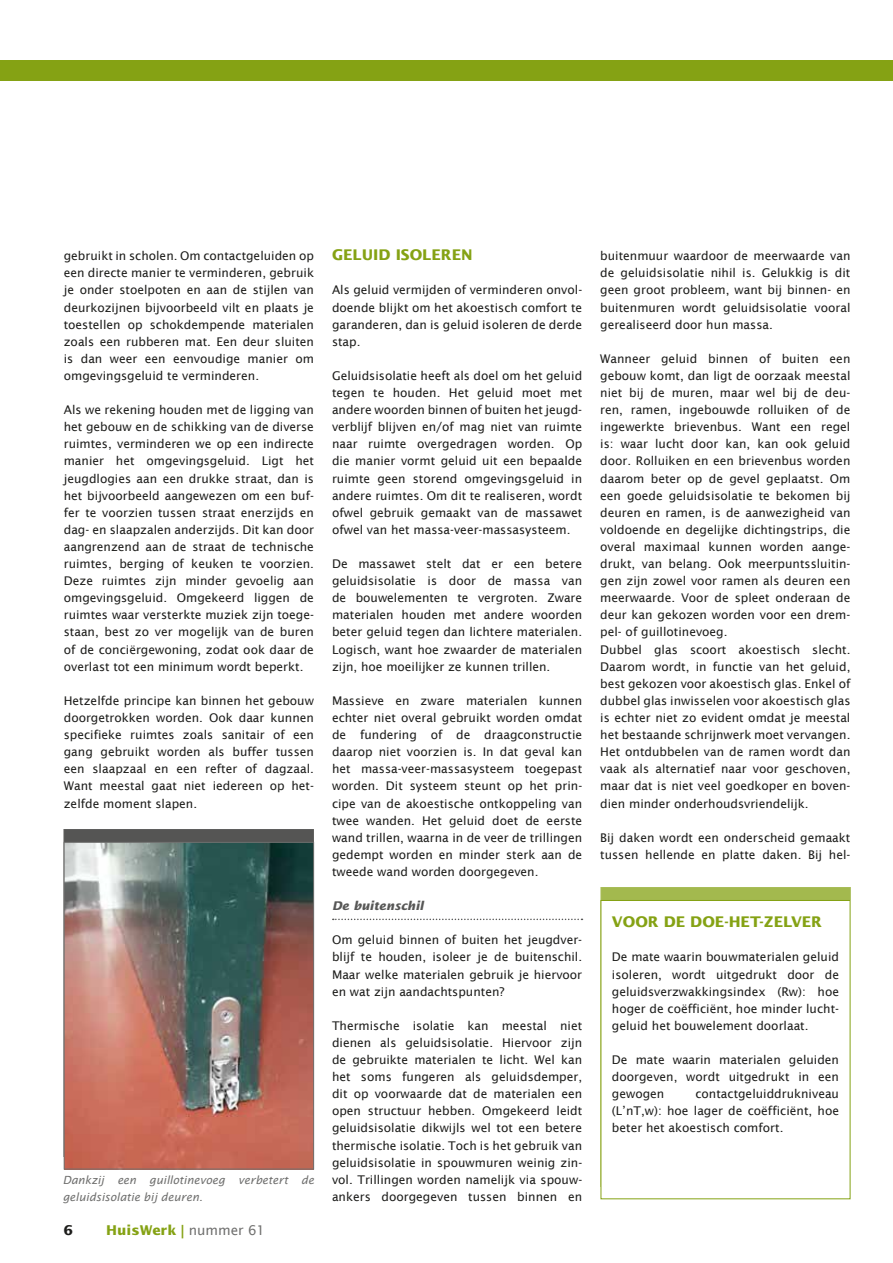
<style>
.page{position:relative;width:893px;height:1263px;background:#fff}
.page>*{position:absolute;margin:0;border:0;box-sizing:border-box;transform-origin:0 0}
.t1{font:700 14.7px "Lucida Sans Std";color:#85a214}
.t2{font:700 13.5px "Lucida Sans Std";color:#85a214}
.t3{font:700 13.5px "Lucida Sans Std";color:#1d1d1b}
.t4{font:12px/17.1px "Lucida Sans";color:#1d1d1b;text-align:justify}
.t5{font:italic 700 12px "Lucida Sans Std";color:#575756}
.t6{font:italic 11.25px/17.1px "Lucida Sans";color:#70706f}
.s1{font-family:"Lucida Sans";font-weight:400;color:#70706f}
</style>
<div class="page">
<div style="left:0;top:60px;width:893px;height:21px;background:#85a214"></div>
<svg style="left:333px;top:919px;width:249px;height:1px"></svg>
<div style="left:64px;top:829px;width:250px;height:328px;background:#555554"></div>
<img style="left:66px;top:844px;width:246px;height:323px">
<div style="left:64px;top:842px;width:250px;height:327px;border:1px solid #70706f"></div>
<div style="left:600px;top:887px;width:251px;height:299px;background:#a3b94e"></div>
<div style="left:601px;top:900px;width:249px;height:299px;background:#fff"></div>
<p class="t4" style="left:64px;top:247px;width:252px">gebruikt in scholen. Om contactgeluiden op een directe manier te verminderen, gebruik je onder stoelpoten en aan de stijlen van deurkozijnen bijvoorbeeld vilt en plaats je toestellen op schokdempende materialen zoals een rubberen mat. Een deur sluiten is dan weer een eenvoudige manier om omgevingsgeluid te verminderen.</p>
<p class="t4" style="left:64px;top:401px;width:252px">Als we rekening houden met de ligging van het gebouw en de schikking van de diverse ruimtes, verminderen we op een indirecte manier het omgevingsgeluid. Ligt het jeugdlogies aan een drukke straat, dan is het bijvoorbeeld aangewezen om een buf&shy;fer te voorzien tussen straat enerzijds en dag- en slaapzalen anderzijds. Dit kan door aangrenzend aan de straat de technische ruimtes, berging of keuken te voorzien.<br>Deze ruimtes zijn minder gevoelig aan omgevingsgeluid. Omgekeerd liggen de ruimtes waar versterkte muziek zijn toege&shy;staan, best zo ver mogelijk van de buren of de conciërgewoning, zodat ook daar de overlast tot een minimum wordt beperkt.</p>
<p class="t4" style="left:64px;top:692px;width:252px">Hetzelfde principe kan binnen het gebouw doorgetrokken worden. Ook daar kunnen specifieke ruimtes zoals sanitair of een gang gebruikt worden als buffer tussen een slaapzaal en een refter of dagzaal.<br>Want meestal gaat niet iedereen op het&shy;zelfde moment slapen.</p>
<p class="t6" style="left:63px;top:1171px;width:253px">Dankzij een guillotinevoeg verbetert de geluidsisolatie bij deuren.</p>
<p class="t3" style="left:64px;top:1222px;width:11px">6</p>
<p class="t2" style="left:106px;top:1222px;width:160px">HuisWerk | <span class="s1">nummer 61</span></p>
<p class="t1" style="left:332px;top:247px;width:142px">GELUID ISOLEREN</p>
<p class="t4" style="left:332px;top:282px;width:252px">Als geluid vermijden of verminderen onvol&shy;doende blijkt om het akoestisch comfort te garanderen, dan is geluid isoleren de derde stap.</p>
<p class="t4" style="left:332px;top:367px;width:252px">Geluidsisolatie heeft als doel om het geluid tegen te houden. Het geluid moet met andere woorden binnen of buiten het jeugd&shy;verblijf blijven en/of mag niet van ruimte naar ruimte overgedragen worden. Op die manier vormt geluid uit een bepaalde ruimte geen storend omgevingsgeluid in andere ruimtes. Om dit te realiseren, wordt ofwel gebruik gemaakt van de massawet ofwel van het massa-veer-massasysteem.</p>
<p class="t4" style="left:332px;top:555px;width:252px">De massawet stelt dat er een betere geluidsisolatie is door de massa van de bouwelementen te vergroten. Zware materialen houden met andere woorden beter geluid tegen dan lichtere materialen.<br>Logisch, want hoe zwaarder de materialen zijn, hoe moeilijker ze kunnen trillen.</p>
<p class="t4" style="left:332px;top:692px;width:252px">Massieve en zware materialen kunnen echter niet overal gebruikt worden omdat de fundering of de draagconstructie daarop niet voorzien is. In dat geval kan het massa-veer-massasysteem toegepast worden. Dit systeem steunt op het prin&shy;cipe van de akoestische ontkoppeling van twee wanden. Het geluid doet de eerste wand trillen, waarna in de veer de trillingen gedempt worden en minder sterk aan de tweede wand worden doorgegeven.</p>
<p class="t5" style="left:332px;top:899px;width:93px">De buitenschil</p>
<p class="t4" style="left:332px;top:931px;width:252px">Om geluid binnen of buiten het jeugdver&shy;blijf te houden, isoleer je de buitenschil.<br>Maar welke materialen gebruik je hiervoor en wat zijn aandachtspunten?</p>
<p class="t4" style="left:332px;top:1017px;width:252px">Thermische isolatie kan meestal niet dienen als geluidsisolatie. Hiervoor zijn de gebruikte materialen te licht. Wel kan het soms fungeren als geluidsdemper, dit op voorwaarde dat de materialen een open structuur hebben. Omgekeerd leidt geluidsisolatie dikwijls wel tot een betere thermische isolatie. Toch is het gebruik van geluidsisolatie in spouwmuren weinig zin&shy;vol. Trillingen worden namelijk via spouw&shy;ankers doorgegeven tussen binnen en</p>
<p class="t4" style="left:600px;top:247px;width:252px">buitenmuur waardoor de meerwaarde van de geluidsisolatie nihil is. Gelukkig is dit geen groot probleem, want bij binnen- en buitenmuren wordt geluidsisolatie vooral gerealiseerd door hun massa.</p>
<p class="t4" style="left:600px;top:350px;width:252px;text-align:left">Wanneer geluid binnen of buiten een gebouw komt, dan ligt de oorzaak meestal niet bij de muren, maar wel bij de deu&shy;ren, ramen, ingebouwde rolluiken of de ingewerkte brievenbus. Want een regel is: waar lucht door kan, kan ook geluid door. Rolluiken en een brievenbus worden daarom beter op de gevel geplaatst. Om een goede geluidsisolatie te bekomen bij deuren en ramen, is de aanwezigheid van voldoende en degelijke dichtingstrips, die overal maximaal kunnen worden aange&shy;drukt, van belang. Ook meerpuntssluitin&shy;gen zijn zowel voor ramen als deuren een meerwaarde. Voor de spleet onderaan de deur kan gekozen worden voor een drem&shy;pel- of guillotinevoeg.<br>Dubbel glas scoort akoestisch slecht.<br>Daarom wordt, in functie van het geluid, best gekozen voor akoestisch glas. Enkel of dubbel glas inwisselen voor akoestisch glas is echter niet zo evident omdat je meestal het bestaande schrijnwerk moet vervangen.<br>Het ontdubbelen van de ramen wordt dan vaak als alternatief naar voor geschoven, maar dat is niet veel goedkoper en boven&shy;dien minder onderhoudsvriendelijk.</p>
<p class="t4" style="left:600px;top:829px;width:252px">Bij daken wordt een onderscheid gemaakt tussen hellende en platte daken. Bij hel-</p>
<p class="t1" style="left:612px;top:914px;width:212px">VOOR DE DOE-HET-ZELVER</p>
<p class="t4" style="left:612px;top:948px;width:229px">De mate waarin bouwmaterialen geluid isoleren, wordt uitgedrukt door de geluidsverzwakkingsindex (Rw): hoe hoger de coëfficiënt, hoe minder lucht&shy;geluid het bouwelement doorlaat.</p>
<p class="t4" style="left:612px;top:1051px;width:229px">De mate waarin materialen geluiden doorgeven, wordt uitgedrukt in een gewogen</p>
<p class="t4" style="left:612px;top:1085px;width:229px;text-indent:83px">contactgeluiddrukniveau (L’nT,w): hoe lager de coëfficiënt, hoe beter het akoestisch comfort.</p>
</div>
